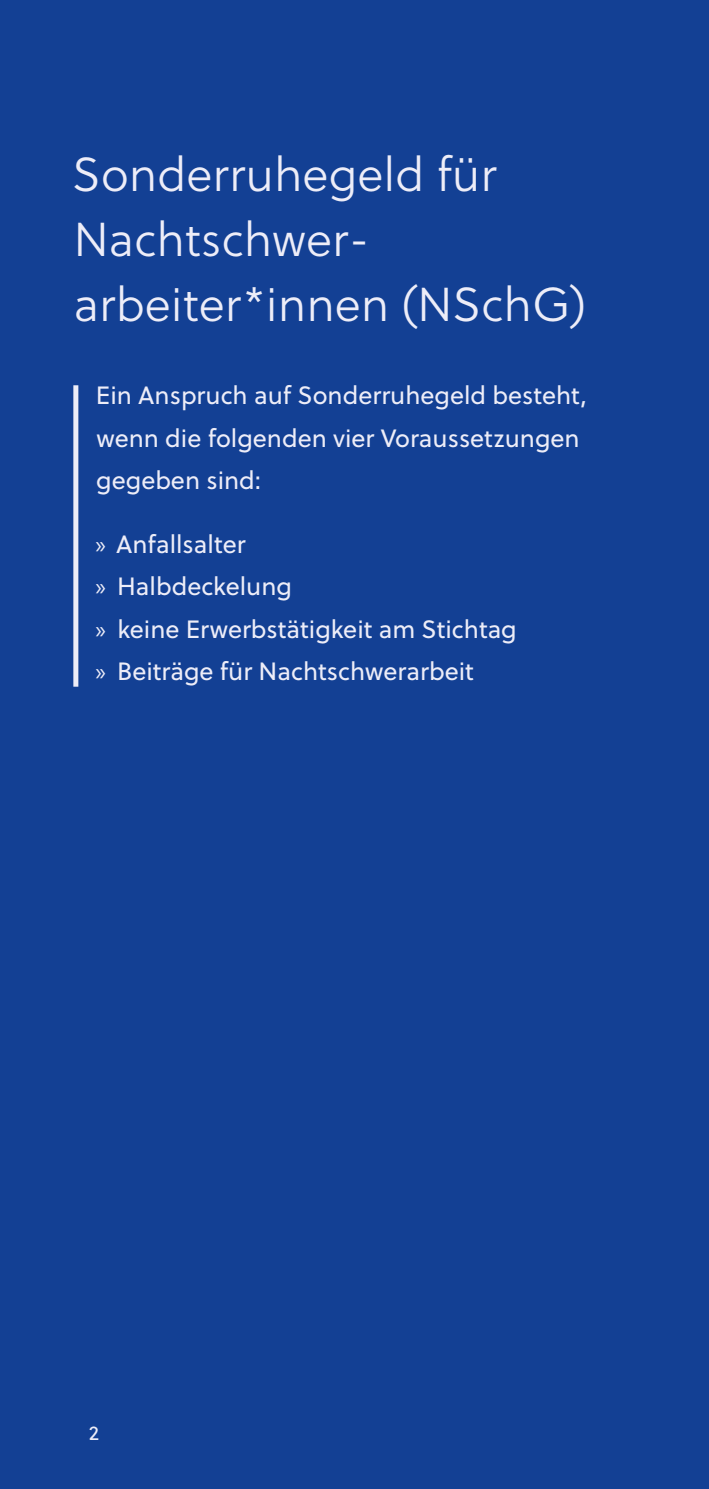
<style>
.page{position:relative;width:709px;height:1489px;background:#fff}
.page>*{position:absolute;margin:0;border:0;box-sizing:border-box;transform-origin:0 0}
.Überschriften_H1_invers_-_Überschrift_Ka{font:300 47.5px/65px "Soleil";color:#ededf8}
.Listen_LI_-_Teaser_Kapiteltrennseite{font:25px "Soleil";color:#ededf8}
.Texte_P_-_Teaser_Kapiteltrennseite{font:25px/42.5px "Soleil";color:#ededf8}
.t1{font:20px "Soleil";color:#ededf8}
.s1{font-family:"Myriad Pro"}
</style>
<div class="page">
<div style="left:0;top:0;width:709px;height:1488px;background:#134094"></div>
<div style="left:73px;top:385px;width:5px;height:301px;background:#ededf8"></div>
<h1 class="Überschriften_H1_invers_-_Überschrift_Ka" style="left:72px;top:144px;width:515px">Sonderruhegeld für<br>Nachtschwer&shy;arbeiter*innen (NSchG)</h1>
<p class="Texte_P_-_Teaser_Kapiteltrennseite" style="left:96px;top:374px;width:492px">Ein Anspruch auf Sonderruhegeld besteht, wenn die folgenden vier Voraussetzungen gegeben sind:</p>
<p class="Listen_LI_-_Teaser_Kapiteltrennseite" style="left:96px;top:528px;width:151px"><span class="s1">»</span> Anfallsalter</p>
<p class="Listen_LI_-_Teaser_Kapiteltrennseite" style="left:96px;top:571px;width:198px"><span class="s1">»</span> Halbdeckelung</p>
<p class="Listen_LI_-_Teaser_Kapiteltrennseite" style="left:96px;top:613px;width:423px"><span class="s1">»</span> keine Erwerbstätigkeit am Stichtag</p>
<p class="Listen_LI_-_Teaser_Kapiteltrennseite" style="left:96px;top:656px;width:380px"><span class="s1">»</span> Beiträge für Nachtschwerarbeit</p>
<p class="t1" style="left:89px;top:1420px;width:12px">2</p>
</div>
